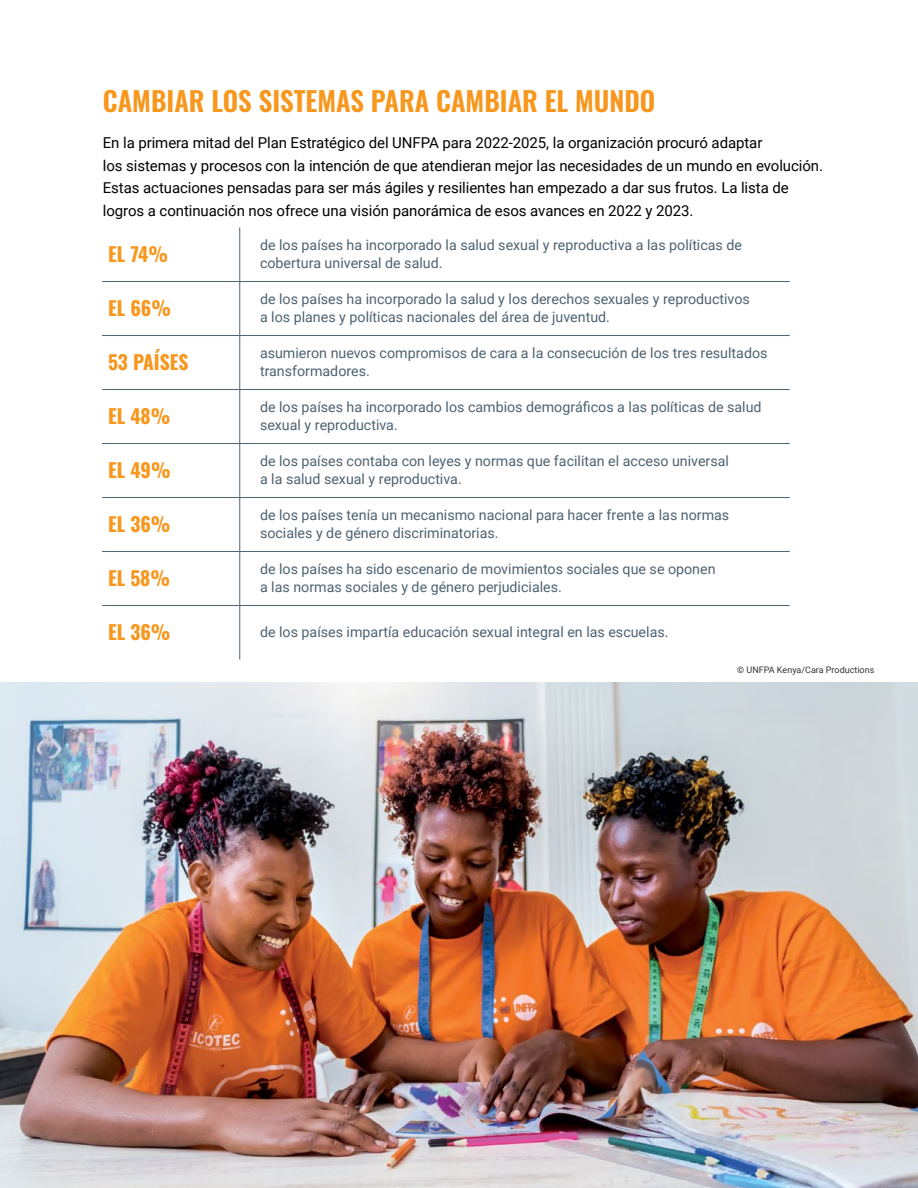
<style>
.page{position:relative;width:918px;height:1188px;background:#fff}
.page>*{position:absolute;margin:0;border:0;box-sizing:border-box;transform-origin:0 0}
.t1{font:600 27px "Oswald";color:#f8971d}
.t2{font:700 19.5px "Oswald";color:#f8971d}
.t3{font:15px/22.5px "Roboto";letter-spacing:-.005em;color:#000}
.t4{font:14.25px/18px "Roboto";color:#4e6271}
.t5{font:9px "Roboto";color:#000}
</style>
<div class="page">
<hr style="left:240px;top:228px;width:1px;height:53px;background:#4e6271">
<hr style="left:102px;top:281px;width:138px;height:1px;background:#4e6271">
<hr style="left:240px;top:281px;width:550px;height:1px;background:#4e6271">
<hr style="left:240px;top:282px;width:1px;height:53px;background:#4e6271">
<hr style="left:102px;top:335px;width:138px;height:1px;background:#4e6271">
<hr style="left:240px;top:335px;width:550px;height:1px;background:#4e6271">
<hr style="left:240px;top:336px;width:1px;height:53px;background:#4e6271">
<hr style="left:102px;top:389px;width:138px;height:1px;background:#4e6271">
<hr style="left:240px;top:389px;width:550px;height:1px;background:#4e6271">
<hr style="left:240px;top:390px;width:1px;height:53px;background:#4e6271">
<hr style="left:102px;top:443px;width:138px;height:1px;background:#4e6271">
<hr style="left:240px;top:443px;width:550px;height:1px;background:#4e6271">
<hr style="left:240px;top:444px;width:1px;height:53px;background:#4e6271">
<hr style="left:102px;top:497px;width:138px;height:1px;background:#4e6271">
<hr style="left:240px;top:497px;width:550px;height:1px;background:#4e6271">
<hr style="left:240px;top:498px;width:1px;height:53px;background:#4e6271">
<hr style="left:102px;top:551px;width:138px;height:1px;background:#4e6271">
<hr style="left:240px;top:551px;width:550px;height:1px;background:#4e6271">
<hr style="left:240px;top:552px;width:1px;height:53px;background:#4e6271">
<hr style="left:102px;top:605px;width:138px;height:1px;background:#4e6271">
<hr style="left:240px;top:605px;width:550px;height:1px;background:#4e6271">
<hr style="left:240px;top:606px;width:1px;height:54px;background:#4e6271">
<img style="left:0;top:683px;width:918px;height:505px">
<h1 class="t1" style="left:103px;top:87px;width:554px">CAMBIAR LOS SISTEMAS PARA CAMBIAR EL MUNDO</h1>
<p class="t3" style="left:103px;top:131px;width:722px">En la primera mitad del Plan Estratégico del UNFPA para 2022-2025, la organización procuró adaptar<br>los sistemas y procesos con la intención de que atendieran mejor las necesidades de un mundo en evolución.<br>Estas actuaciones pensadas para ser más ágiles y resilientes han empezado a dar sus frutos. La lista de logros a continuación nos ofrece una visión panorámica de esos avances en 2022 y 2023.</p>
<h2 class="t2" style="left:108px;top:244px;width:62px">EL 74%</h2>
<p class="t4" style="left:260px;top:235px;width:484px">de los países ha incorporado la salud sexual y reproductiva a las políticas de cobertura universal de salud.</p>
<h2 class="t2" style="left:108px;top:298px;width:64px">EL 66%</h2>
<p class="t4" style="left:260px;top:289px;width:491px">de los países ha incorporado la salud y los derechos sexuales y reproductivos a los planes y políticas nacionales del área de juventud.</p>
<h2 class="t2" style="left:108px;top:352px;width:82px">53 PAÍSES</h2>
<p class="t4" style="left:260px;top:343px;width:509px">asumieron nuevos compromisos de cara a la consecución de los tres resultados transformadores.</p>
<h2 class="t2" style="left:108px;top:406px;width:64px">EL 48%</h2>
<p class="t4" style="left:260px;top:397px;width:503px">de los países ha incorporado los cambios demográficos a las políticas de salud sexual y reproductiva.</p>
<h2 class="t2" style="left:108px;top:460px;width:64px">EL 49%</h2>
<p class="t4" style="left:260px;top:451px;width:471px">de los países contaba con leyes y normas que facilitan el acceso universal a la salud sexual y reproductiva.</p>
<h2 class="t2" style="left:108px;top:514px;width:64px">EL 36%</h2>
<p class="t4" style="left:260px;top:505px;width:471px">de los países tenía un mecanismo nacional para hacer frente a las normas sociales y de género discriminatorias.</p>
<h2 class="t2" style="left:108px;top:568px;width:64px">EL 58%</h2>
<p class="t4" style="left:260px;top:559px;width:457px">de los países ha sido escenario de movimientos sociales que se oponen a las normas sociales y de género perjudiciales.</p>
<h2 class="t2" style="left:108px;top:622px;width:64px">EL 36%</h2>
<p class="t4" style="left:260px;top:622px;width:410px">de los países impartía educación sexual integral en las escuelas.</p>
<p class="t5" style="left:737px;top:663px;width:139px">© UNFPA Kenya/Cara Productions</p>
</div>
